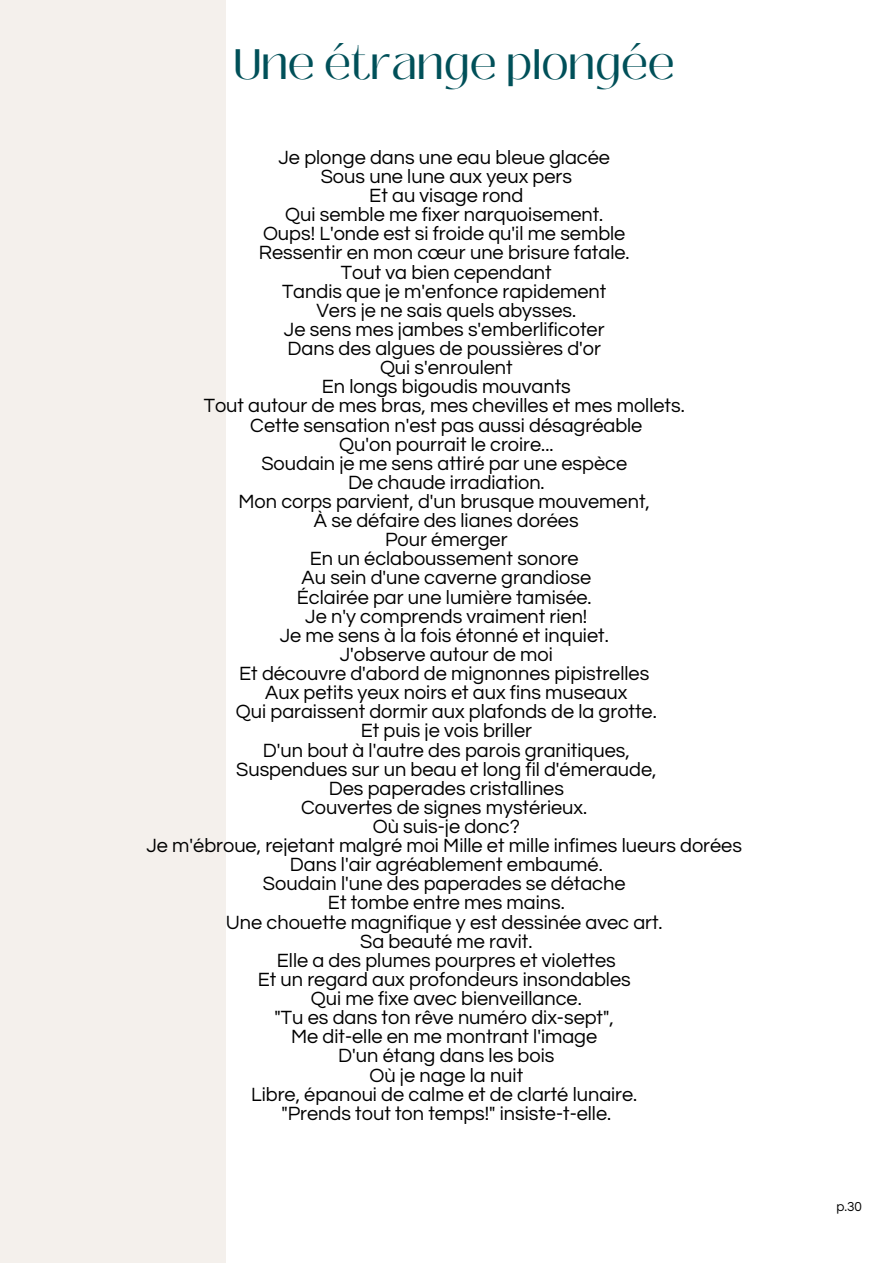
<style>
.page{position:relative;width:893px;height:1264px;background:#fff}
.page>*{position:absolute;margin:0;border:0;box-sizing:border-box;transform-origin:0 0}
.t1{font:42.45px "Black Mango";color:#005059}
.t2{font:19.95px/19px "Questrial";color:#000;text-align:center}
.t3{font:13.5px "Questrial";color:#000}
</style>
<div class="page">
<div style="left:0;top:0;width:226px;height:1262px;background:#f4f0ec"></div>
<h1 class="t1" style="left:233px;top:33px;width:442px">Une étrange plongée</h1>
<p class="t2" style="left:146px;top:148px;width:597px">Je plonge dans une eau bleue glacée<br>Sous une lune aux yeux pers<br>Et au visage rond<br>Qui semble me fixer narquoisement.<br>Oups! L'onde est si froide qu'il me semble<br>Ressentir en mon cœur une brisure fatale.<br>Tout va bien cependant<br>Tandis que je m'enfonce rapidement<br>Vers je ne sais quels abysses.<br>Je sens mes jambes s'emberlificoter<br>Dans des algues de poussières d'or<br>Qui s'enroulent<br>En longs bigoudis mouvants<br>Tout autour de mes bras, mes chevilles et mes mollets.<br>Cette sensation n'est pas aussi désagréable<br>Qu'on pourrait le croire...<br>Soudain je me sens attiré par une espèce<br>De chaude irradiation.<br>Mon corps parvient, d'un brusque mouvement,<br>À se défaire des lianes dorées<br>Pour émerger<br>En un éclaboussement sonore<br>Au sein d'une caverne grandiose<br>Éclairée par une lumière tamisée.<br>Je n'y comprends vraiment rien!<br>Je me sens à la fois étonné et inquiet.<br>J'observe autour de moi<br>Et découvre d'abord de mignonnes pipistrelles<br>Aux petits yeux noirs et aux fins museaux<br>Qui paraissent dormir aux plafonds de la grotte.<br>Et puis je vois briller<br>D'un bout à l'autre des parois granitiques,<br>Suspendues sur un beau et long fil d'émeraude,<br>Des paperades cristallines<br>Couvertes de signes mystérieux.<br>Où suis-je donc?<br>Je m'ébroue, rejetant malgré moi Mille et mille infimes lueurs dorées Dans l'air agréablement embaumé.<br>Soudain l'une des paperades se détache<br>Et tombe entre mes mains.<br>Une chouette magnifique y est dessinée avec art.<br>Sa beauté me ravit.<br>Elle a des plumes pourpres et violettes<br>Et un regard aux profondeurs insondables<br>Qui me fixe avec bienveillance.<br>"Tu es dans ton rêve numéro dix-sept",<br>Me dit-elle en me montrant l'image<br>D'un étang dans les bois<br>Où je nage la nuit<br>Libre, épanoui de calme et de clarté lunaire.<br>"Prends tout ton temps!" insiste-t-elle.</p>
<p class="t3" style="left:836px;top:1199px;width:27px">p.30</p>
</div>
